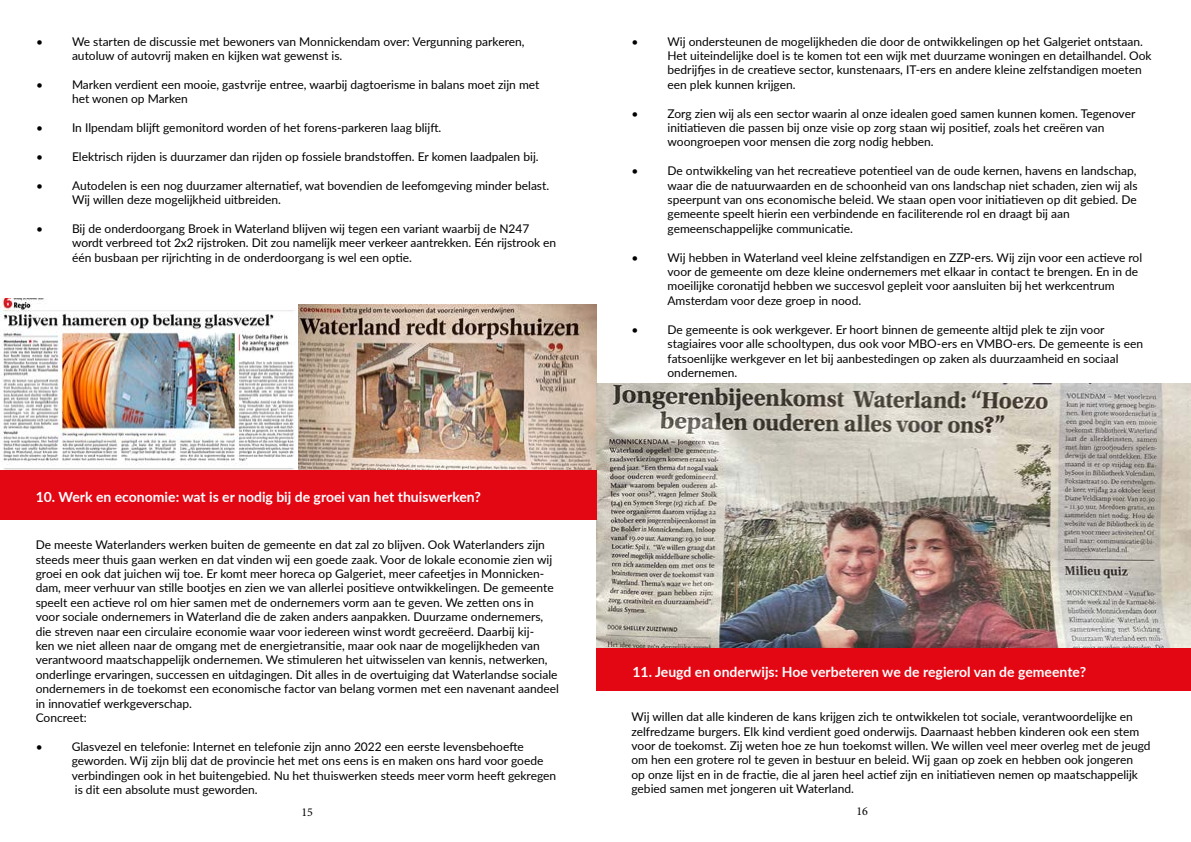
<style>
.page{position:relative;width:1191px;height:842px;background:#fff}
.page>*{position:absolute;margin:0;border:0;box-sizing:border-box;transform-origin:0 0}
.t1{font:700 14px "Lato";color:#fff}
.t2{font:12px/14.4px "Lato";color:#000}
.t3{font:12px "Minion Pro";color:#000}
</style>
<div class="page">
<img style="left:0;top:299px;width:301px;height:171px">
<img style="left:298px;top:305px;width:298px;height:165px">
<div style="left:596px;top:641px;width:595px;height:49px;background:#e30613"></div>
<img style="left:596px;top:383px;width:595px;height:265px">
<div style="left:0;top:470px;width:596px;height:50px;background:#e30613"></div>
<p class="t2" style="left:36px;top:34px;width:8px">•</p>
<p class="t2" style="left:72px;top:34px;width:454px">We starten de discussie met bewoners van Monnickendam over: Vergunning parkeren, autoluw of autovrij maken en kijken wat gewenst is.</p>
<p class="t2" style="left:36px;top:77px;width:8px">•</p>
<p class="t2" style="left:72px;top:77px;width:469px">Marken verdient een mooie, gastvrije entree, waarbij dagtoerisme in balans moet zijn met het wonen op Marken</p>
<p class="t2" style="left:36px;top:120px;width:8px">•</p>
<p class="t2" style="left:72px;top:120px;width:371px">In Ilpendam blijft gemonitord worden of het forens-parkeren laag blijft.</p>
<p class="t2" style="left:36px;top:149px;width:8px">•</p>
<p class="t2" style="left:72px;top:149px;width:468px">Elektrisch rijden is duurzamer dan rijden op fossiele brandstoffen. Er komen laadpalen bij.</p>
<p class="t2" style="left:36px;top:178px;width:8px">•</p>
<p class="t2" style="left:72px;top:178px;width:479px">Autodelen is een nog duurzamer alternatief, wat bovendien de leefomgeving minder belast.<br>Wij willen deze mogelijkheid uitbreiden.</p>
<p class="t2" style="left:36px;top:221px;width:8px">•</p>
<p class="t2" style="left:72px;top:221px;width:486px">Bij de onderdoorgang Broek in Waterland blijven wij tegen een variant waarbij de N247 wordt verbreed tot 2x2 rijstroken. Dit zou namelijk meer verkeer aantrekken. Eén rijstrook en één busbaan per rijrichting in de onderdoorgang is wel een optie.</p>
<p class="t1" style="left:36px;top:486px;width:447px">10. Werk en economie: wat is er nodig bij de groei van het thuiswerken?</p>
<p class="t2" style="left:36px;top:537px;width:525px">De meeste Waterlanders werken buiten de gemeente en dat zal zo blijven. Ook Waterlanders zijn steeds meer thuis gaan werken en dat vinden wij een goede zaak. Voor de lokale economie zien wij groei en ook dat juichen wij toe. Er komt meer horeca op Galgeriet, meer cafeetjes in Monnicken&shy;dam, meer verhuur van stille bootjes en zien we van allerlei positieve ontwikkelingen. De gemeente speelt een actieve rol om hier samen met de ondernemers vorm aan te geven. We zetten ons in voor sociale ondernemers in Waterland die de zaken anders aanpakken. Duurzame ondernemers, die streven naar een circulaire economie waar voor iedereen winst wordt gecreëerd. Daarbij kij-<br>ken we niet alleen naar de omgang met de energietransitie, maar ook naar de mogelijkheden van verantwoord maatschappelijk ondernemen. We stimuleren het uitwisselen van kennis, netwerken, onderlinge ervaringen, successen en uitdagingen. Dit alles in de overtuiging dat Waterlandse sociale ondernemers in de toekomst een economische factor van belang vormen met een navenant aandeel in innovatief werkgeverschap.<br>Concreet:</p>
<p class="t2" style="left:36px;top:739px;width:8px">•</p>
<p class="t2" style="left:72px;top:739px;width:486px">Glasvezel en telefonie: Internet en telefonie zijn anno 2022 een eerste levensbehoefte geworden. Wij zijn blij dat de provincie het met ons eens is en maken ons hard voor goede verbindingen ook in het buitengebied. Nu het thuiswerken steeds meer vorm heeft gekregen is dit een absolute must geworden.</p>
<p class="t3" style="left:301px;top:804px;width:13px">15</p>
<p class="t2" style="left:631px;top:34px;width:8px">•</p>
<p class="t2" style="left:667px;top:34px;width:486px">Wij ondersteunen de mogelijkheden die door de ontwikkelingen op het Galgeriet ontstaan.<br>Het uiteindelijke doel is te komen tot een wijk met duurzame woningen en detailhandel. Ook bedrijfjes in de creatieve sector, kunstenaars, IT-ers en andere kleine zelfstandigen moeten een plek kunnen krijgen.</p>
<p class="t2" style="left:631px;top:106px;width:8px">•</p>
<p class="t2" style="left:667px;top:106px;width:469px">Zorg zien wij als een sector waarin al onze idealen goed samen kunnen komen. Tegenover initiatieven die passen bij onze visie op zorg staan wij positief, zoals het creëren van woongroepen voor mensen die zorg nodig hebben.</p>
<p class="t2" style="left:631px;top:163px;width:8px">•</p>
<p class="t2" style="left:667px;top:163px;width:471px">De ontwikkeling van het recreatieve potentieel van de oude kernen, havens en landschap, waar die de natuurwaarden en de schoonheid van ons landschap niet schaden, zien wij als speerpunt van ons economische beleid. We staan open voor initiatieven op dit gebied. De gemeente speelt hierin een verbindende en faciliterende rol en draagt bij aan gemeenschappelijke communicatie.</p>
<p class="t2" style="left:631px;top:250px;width:8px">•</p>
<p class="t2" style="left:667px;top:250px;width:476px">Wij hebben in Waterland veel kleine zelfstandigen en ZZP-ers. Wij zijn voor een actieve rol voor de gemeente om deze kleine ondernemers met elkaar in contact te brengen. En in de moeilijke coronatijd hebben we succesvol gepleit voor aansluiten bij het werkcentrum Amsterdam voor deze groep in nood.</p>
<p class="t2" style="left:631px;top:322px;width:8px">•</p>
<p class="t2" style="left:667px;top:322px;width:477px">De gemeente is ook werkgever. Er hoort binnen de gemeente altijd plek te zijn voor stagiaires voor alle schooltypen, dus ook voor MBO-ers en VMBO-ers. De gemeente is een fatsoenlijke werkgever en let bij aanbestedingen op zaken als duurzaamheid en sociaal ondernemen.</p>
<p class="t1" style="left:632px;top:661px;width:455px">11. Jeugd en onderwijs: Hoe verbeteren we de regierol van de gemeente?</p>
<p class="t2" style="left:631px;top:709px;width:520px">Wij willen dat alle kinderen de kans krijgen zich te ontwikkelen tot sociale, verantwoordelijke en zelfredzame burgers. Elk kind verdient goed onderwijs. Daarnaast hebben kinderen ook een stem voor de toekomst. Zij weten hoe ze hun toekomst willen. We willen veel meer overleg met de jeugd om hen een grotere rol te geven in bestuur en beleid. Wij gaan op zoek en hebben ook jongeren<br>op onze lijst en in de fractie, die al jaren heel actief zijn en initiatieven nemen op maatschappelijk gebied samen met jongeren uit Waterland.</p>
<p class="t3" style="left:856px;top:803px;width:13px">16</p>
</div>
